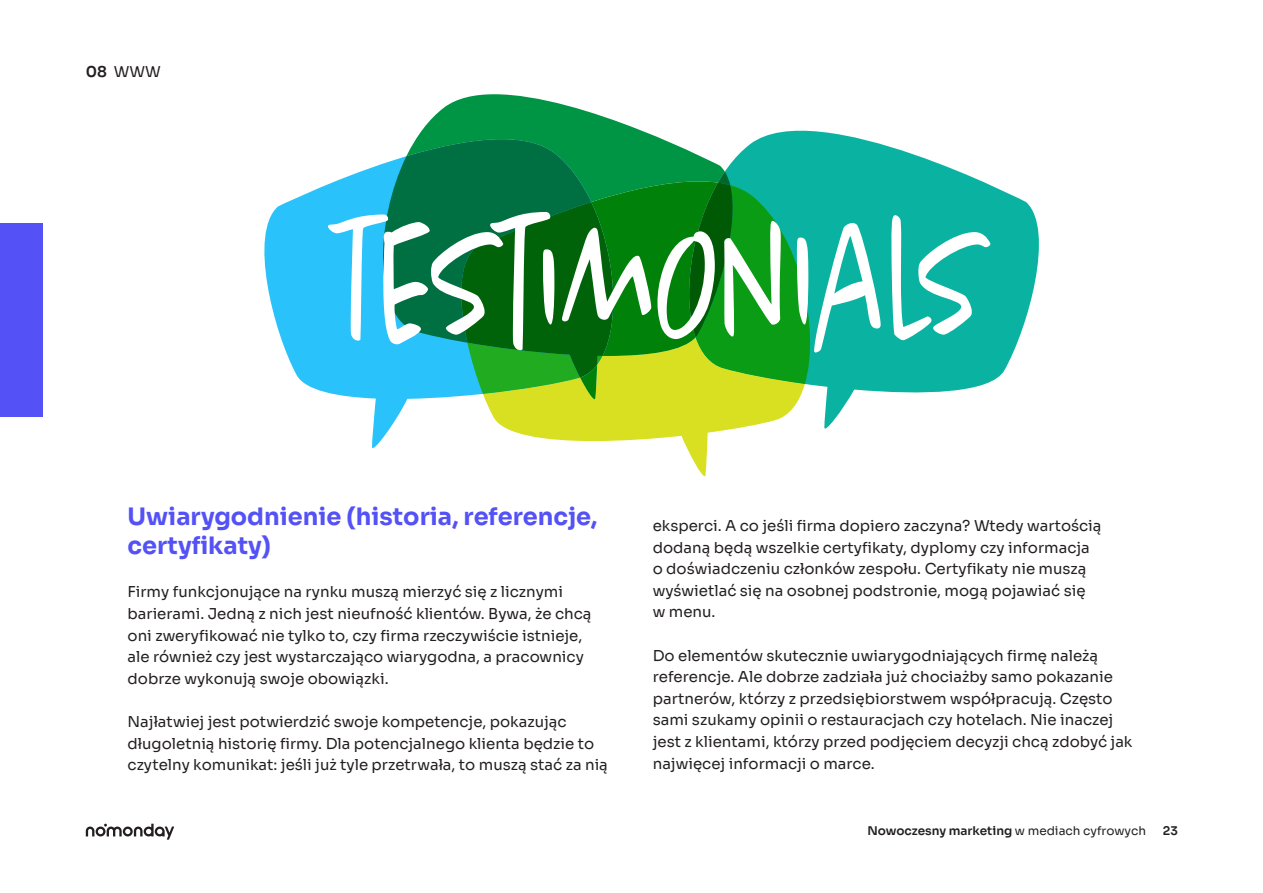
<style>
.page{position:relative;width:1263px;height:893px;background:#fff}
.page>*{position:absolute;margin:0;border:0;box-sizing:border-box;transform-origin:0 0}
.t1{font:700 24px/28.8px "Sora";color:#5451f6}
.t2{font:15px/21.6px "Sora";color:#231f20}
.t3{font:600 12px "Sora";color:#231f20}
.s1{font-weight:600}
.s2{font-weight:400}
</style>
<div class="page">
<div style="left:0;top:223px;width:43px;height:194px;background:#5451f6"></div>
<svg style="left:264px;top:184px;width:64px;height:209px;fill:#29c2fa"></svg>
<svg style="left:881px;top:144px;width:158px;height:249px;fill:#0ab3a1"></svg>
<svg style="left:328px;top:94px;width:553px;height:382px"></svg>
<svg style="left:891px;top:215px;width:99px;height:125px"></svg>
<svg style="left:86px;top:824px;width:88px;height:16px"></svg>
<p class="t2" style="left:86px;top:59px;width:77px"><span class="s1">08</span> WWW</p>
<p class="t1" style="left:128px;top:500px;width:471px">Uwiarygodnienie (historia, referencje, certyfikaty)</p>
<p class="t2" style="left:128px;top:580px;width:465px">Firmy funkcjonujące na rynku muszą mierzyć się z licznymi barierami. Jedną z nich jest nieufność klientów. Bywa, że chcą oni zweryfikować nie tylko to, czy firma rzeczywiście istnieje, ale również czy jest wystarczająco wiarygodna, a pracownicy dobrze wykonują swoje obowiązki.</p>
<p class="t2" style="left:128px;top:709px;width:482px">Najłatwiej jest potwierdzić swoje kompetencje, pokazując długoletnią historię firmy. Dla potencjalnego klienta będzie to czytelny komunikat: jeśli już tyle przetrwała, to muszą stać za nią</p>
<p class="t2" style="left:653px;top:513px;width:450px">eksperci. A co jeśli firma dopiero zaczyna? Wtedy wartością</p>
<p class="t2" style="left:653px;top:535px;width:439px">dodaną będą wszelkie certyfikaty, dyplomy czy informacja o doświadczeniu członków zespołu. Certyfikaty nie muszą wyświetlać się na osobnej podstronie, mogą pojawiać się w menu.</p>
<p class="t2" style="left:653px;top:643px;width:481px">Do elementów skutecznie uwiarygodniających firmę należą referencje. Ale dobrze zadziała już chociażby samo pokazanie partnerów, którzy z przedsiębiorstwem współpracują. Często sami szukamy opinii o restauracjach czy hotelach. Nie inaczej jest z klientami, którzy przed podjęciem decyzji chcą zdobyć jak najwięcej informacji o marce.</p>
<p class="t3" style="left:867px;top:821px;width:280px">Nowoczesny marketing <span class="s2">w mediach cyfrowych</span></p>
<p class="t3" style="left:1163px;top:821px;width:17px">23</p>
</div>
